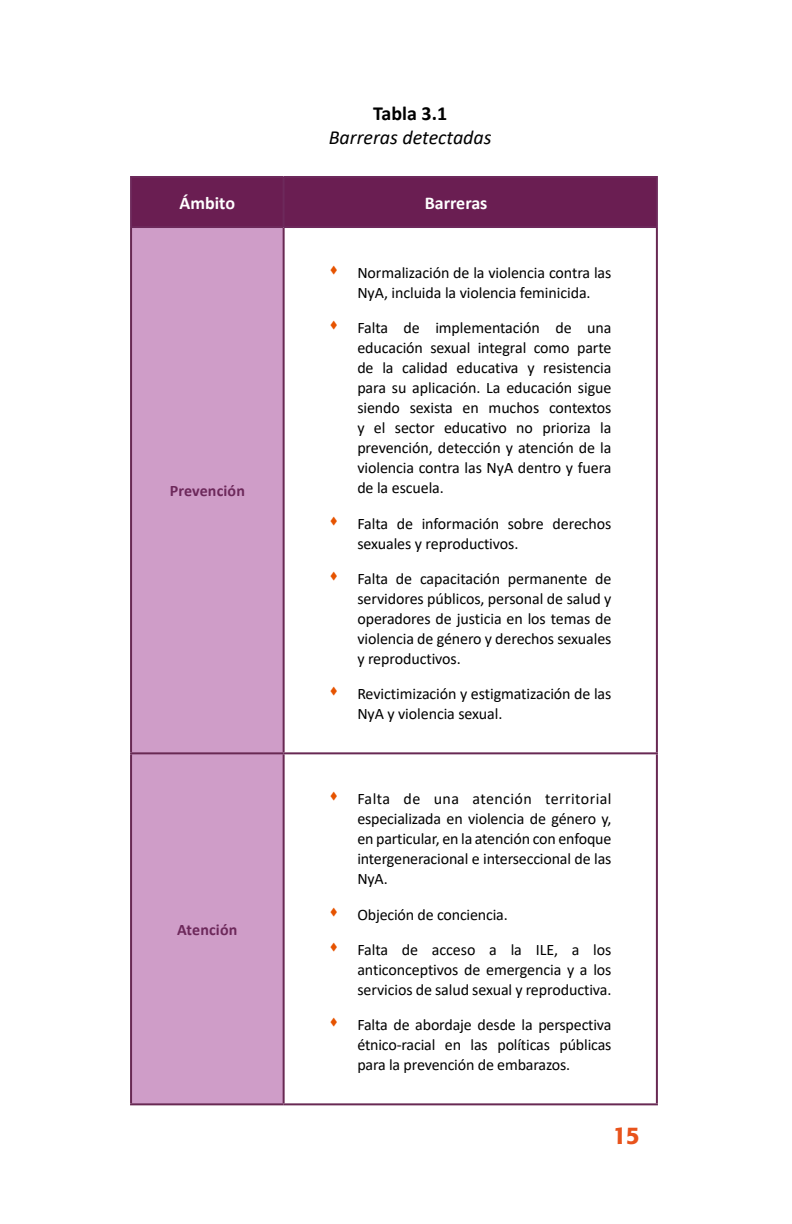
<style>
.page{position:relative;width:792px;height:1224px;background:#fff}
.page>*{position:absolute;margin:0;border:0;box-sizing:border-box;transform-origin:0 0}
.t1{font:500 24px "Formata";color:#e8531c}
.t2{font:italic 20px "Calibri";color:#000}
.t3{font:700 20px "Calibri";color:#000}
.t4{font:700 18px "Calibri";color:#fff}
.t5{font:16px/20px "Calibri";letter-spacing:-.005em;color:#000;text-align:justify}
.t6{font:700 16px "Calibri";letter-spacing:.01em;color:#6d295b}
</style>
<div class="page">
<div style="left:132px;top:178px;width:524px;height:48px;background:#6a1e52"></div>
<div style="left:132px;top:228px;width:151px;height:875px;background:#cf9dc8"></div>
<hr style="left:130px;top:228px;width:2px;height:524px;background:#682953">
<hr style="left:283px;top:228px;width:2px;height:524px;background:#682953">
<hr style="left:656px;top:228px;width:2px;height:524px;background:#682953">
<hr style="left:130px;top:752px;width:154px;height:2px;background:#682953">
<hr style="left:130px;top:754px;width:2px;height:349px;background:#682953">
<hr style="left:284px;top:752px;width:374px;height:2px;background:#682953">
<hr style="left:283px;top:754px;width:2px;height:349px;background:#682953">
<hr style="left:656px;top:754px;width:2px;height:349px;background:#682953">
<hr style="left:130px;top:1103px;width:154px;height:2px;background:#682953">
<hr style="left:284px;top:1103px;width:374px;height:2px;background:#682953">
<hr style="left:130px;top:176px;width:154px;height:2px;background:#6d295b">
<hr style="left:130px;top:178px;width:2px;height:48px;background:#6d295b">
<hr style="left:284px;top:176px;width:374px;height:2px;background:#6d295b">
<hr style="left:283px;top:178px;width:2px;height:48px;background:#6d295b">
<hr style="left:656px;top:178px;width:2px;height:48px;background:#6d295b">
<hr style="left:130px;top:226px;width:154px;height:2px;background:#6d295b">
<hr style="left:284px;top:226px;width:374px;height:2px;background:#6d295b">
<p class="t3" style="left:373px;top:99px;width:75px">Tabla 3.1</p>
<p class="t2" style="left:329px;top:123px;width:164px">Barreras detectadas</p>
<p class="t4" style="left:180px;top:190px;width:57px">Ámbito</p>
<p class="t4" style="left:425px;top:190px;width:64px">Barreras</p>
<p class="t6" style="left:170px;top:480px;width:77px">Prevención</p>
<p class="t6" style="left:177px;top:918px;width:62px">Atención</p>
<p class="t5" style="left:357px;top:262px;width:256px">Normalización de la violencia contra las<br>NyA, incluida la violencia feminicida.</p>
<p class="t5" style="left:357px;top:318px;width:256px">Falta de implementación de una educación sexual integral como parte de la calidad educativa y resistencia para su aplicación. La educación sigue siendo sexista en muchos contextos y el sector educativo no prioriza la prevención, detección y atención de la violencia contra las NyA dentro y fuera de la escuela.</p>
<p class="t5" style="left:357px;top:513px;width:256px">Falta de información sobre derechos sexuales y reproductivos.</p>
<p class="t5" style="left:357px;top:568px;width:256px">Falta de capacitación permanente de servidores públicos, personal de salud y operadores de justicia en los temas de violencia de género y derechos sexuales y reproductivos.</p>
<p class="t5" style="left:357px;top:684px;width:256px">Revictimización y estigmatización de las<br>NyA y violencia sexual.</p>
<p class="t5" style="left:357px;top:789px;width:256px">Falta de una atención territorial especializada en violencia de género y, en particular, en la atención con enfoque intergeneracional e interseccional de las NyA.</p>
<p class="t5" style="left:357px;top:904px;width:152px">Objeción de conciencia.</p>
<p class="t5" style="left:357px;top:939px;width:256px">Falta de acceso a la ILE, a los anticonceptivos de emergencia y a los servicios de salud sexual y reproductiva.</p>
<p class="t5" style="left:357px;top:1015px;width:256px">Falta de abordaje desde la perspectiva étnico-racial en las políticas públicas para la prevención de embarazos.</p>
<h1 class="t1" style="left:613px;top:1121px;width:28px">15</h1>
</div>
